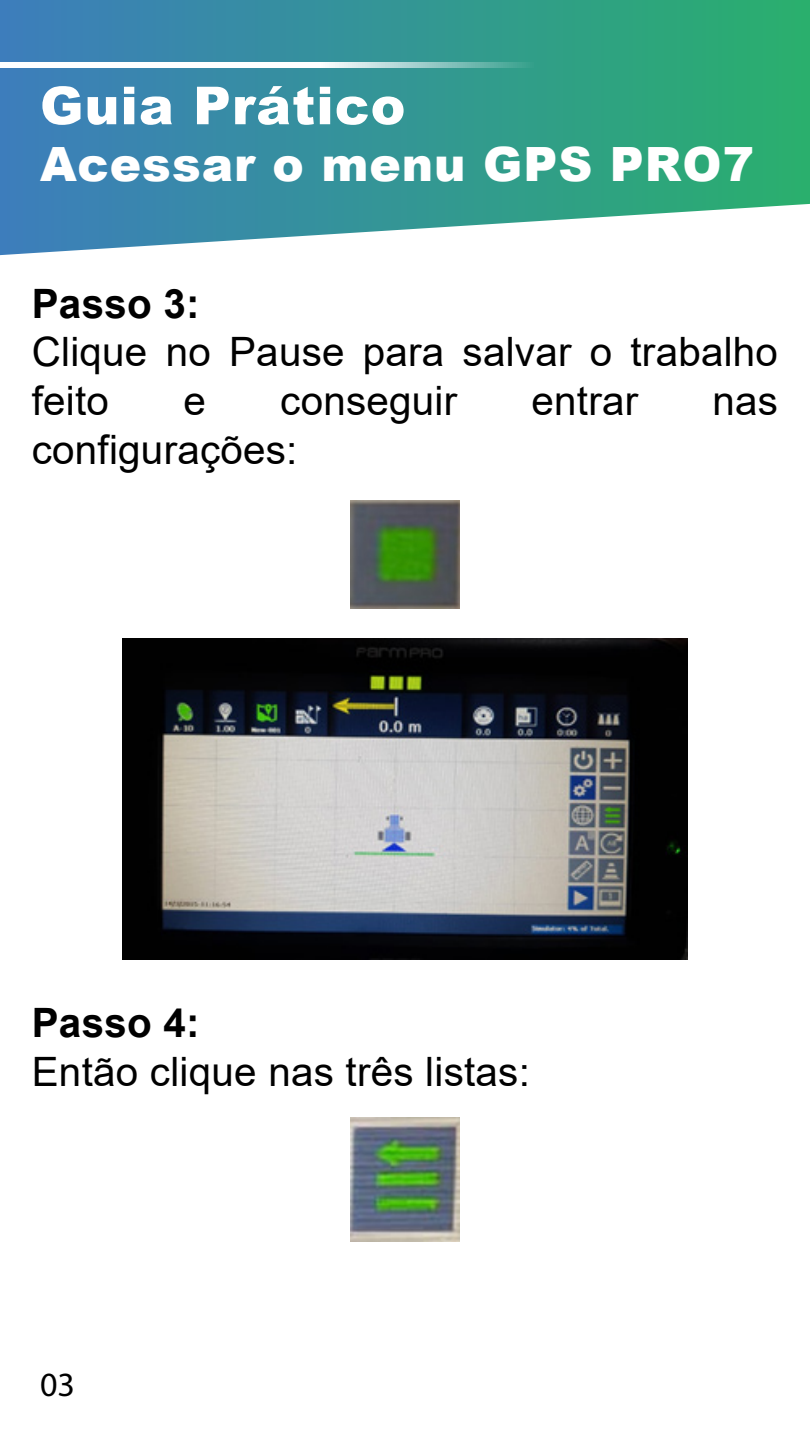
<style>
.page{position:relative;width:810px;height:1440px;background:#fff}
.page>*{position:absolute;margin:0;border:0;box-sizing:border-box;transform-origin:0 0}
.t1{font:900 52.43px "Arial";letter-spacing:.02em;color:#fff}
.t2{font:900 47.25px "Arial";letter-spacing:.02em;color:#fff}
.t3{font:40.5px/48.6px "Arial";letter-spacing:.005em;color:#000}
.t4{font:700 40.5px "Arial";letter-spacing:.005em;color:#000}
.t5{font:34.05px "Myriad Pro";color:#000}
</style>
<div class="page">
<svg style="left:0;top:0;width:810px;height:255px;background:#489fa0"></svg>
<svg style="left:0;top:63px;width:534px;height:5px"></svg>
<img style="left:350px;top:501px;width:110px;height:107px">
<img style="left:123px;top:638px;width:564px;height:322px">
<img style="left:350px;top:1117px;width:110px;height:124px">
<p class="t1" style="left:40px;top:67px;width:367px">Guia Prático</p>
<p class="t2" style="left:40px;top:130px;width:716px">Acessar o menu GPS PRO7</p>
<p class="t4" style="left:32px;top:275px;width:169px">Passo 3:</p>
<p class="t3" style="left:32px;top:328px;width:748px">Clique no Pause para salvar o trabalho feito</p>
<p class="t3" style="left:183px;top:376px;width:24px">e</p>
<p class="t3" style="left:280px;top:376px;width:178px">conseguir</p>
<p class="t3" style="left:532px;top:376px;width:108px">entrar</p>
<p class="t3" style="left:713px;top:376px;width:67px">nas</p>
<p class="t3" style="left:32px;top:425px;width:267px">configurações:</p>
<p class="t4" style="left:32px;top:995px;width:169px">Passo 4:</p>
<p class="t3" style="left:32px;top:1047px;width:500px">Então clique nas três listas:</p>
<p class="t5" style="left:40px;top:1364px;width:36px">03</p>
</div>
